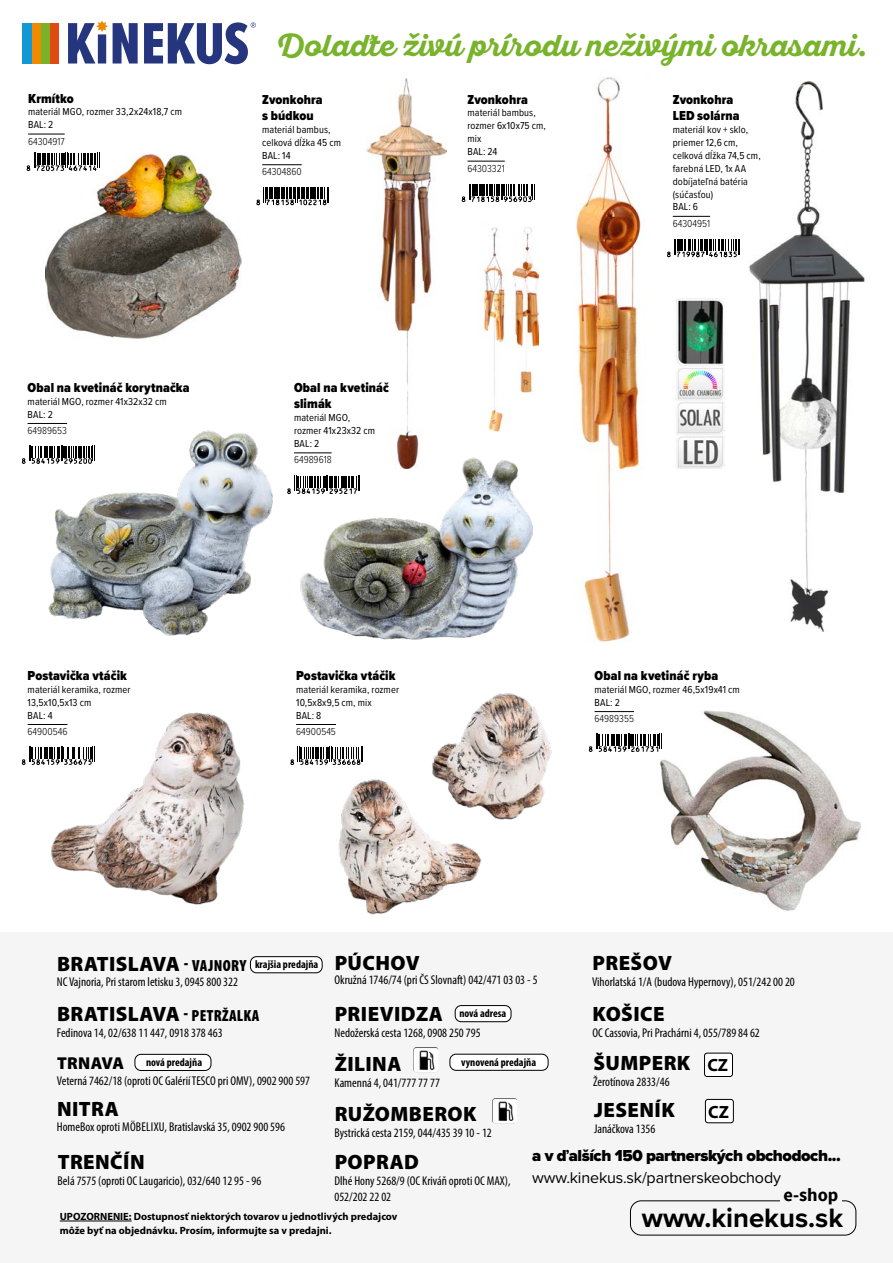
<style>
.page{position:relative;width:893px;height:1263px;background:#fff}
.page>*{position:absolute;margin:0;border:0;box-sizing:border-box;transform-origin:0 0}
.t1{font:700 30px "Sant Elia Script";color:#78b32b}
.t2{font:700 27.6px "Proxima Nova";color:#000}
.t3{font:900 20.85px "Myriad Pro";letter-spacing:.02em;color:#000}
.t4{font:700 18.3px "Source Sans Pro";color:#000}
.t5{font:700 17.7px "Myriad Pro";color:#000}
.t6{font:900 17.25px "Myriad Pro";letter-spacing:.02em;color:#000}
.t7{font:900 16.5px "Proxima Nova";letter-spacing:-.025em;color:#000}
.t8{font:16.05px "Proxima Nova";letter-spacing:-.01em;color:#000}
.t9{font:900 13.5px/16.5px "Proxima Nova Cond";letter-spacing:.01em;color:#000}
.t10{font:condensed 12.75px/15.9px "Myriad Pro";color:#000}
.t11{font:700 condensed 11.25px "Myriad Pro";color:#000}
.t12{font:10.5px/12.9px "Proxima Nova Cond";letter-spacing:.01em;color:#000}
.t13{font:700 10.5px/13.8px "Myriad Pro";color:#000}
.t14{font:300 10.5px "Proxima Nova Cond";color:#000}
.s1{font-stretch:condensed;font-size:19.2px}
.s2{font-stretch:condensed;font-size:16.2px}
</style>
<div class="page">
<div style="left:50px;top:23px;width:9px;height:41px;background:#e14b12"></div>
<div style="left:41px;top:23px;width:9px;height:41px;background:#79b32a"></div>
<div style="left:31px;top:23px;width:10px;height:41px;background:#ee8a00"></div>
<div style="left:22px;top:23px;width:9px;height:41px;background:#1398d6"></div>
<svg style="left:68px;top:20px;width:188px;height:44px"></svg>
<div style="left:0;top:932px;width:893px;height:331px;background:#f5f5f5"></div>
<hr style="left:60px;top:1221px;width:72px;height:1px;background:#000">
<img style="left:413px;top:1047px;width:25px;height:25px">
<img style="left:492px;top:1098px;width:25px;height:25px">
<div style="left:630px;top:1200px;width:226px;height:35px;border:1px solid #000;border-radius:11px"></div>
<div style="left:780px;top:1184px;width:62px;height:20px;background:#f5f5f5"></div>
<div style="left:455px;top:1005px;width:56px;height:17px;background:#fff;border-radius:6px"></div>
<div style="left:455px;top:1005px;width:56px;height:17px;border:1px solid #000;border-radius:6px"></div>
<div style="left:450px;top:1054px;width:98px;height:16px;background:#fff;border-radius:6px"></div>
<div style="left:450px;top:1054px;width:98px;height:16px;border:1px solid #000;border-radius:6px"></div>
<div style="left:135px;top:1054px;width:76px;height:16px;background:#fff;border-radius:6px"></div>
<div style="left:135px;top:1054px;width:76px;height:17px;border:1px solid #000;border-radius:6px"></div>
<div style="left:250px;top:957px;width:72px;height:16px;background:#fff;border-radius:6px"></div>
<div style="left:250px;top:956px;width:72px;height:17px;border:1px solid #000;border-radius:6px"></div>
<div style="left:704px;top:1053px;width:28px;height:23px;background:#fff;border-radius:3px"></div>
<div style="left:704px;top:1053px;width:29px;height:24px;border:1px solid #000;border-radius:3px"></div>
<div style="left:705px;top:1099px;width:28px;height:24px;background:#fff;border-radius:3px"></div>
<div style="left:705px;top:1099px;width:28px;height:24px;border:1px solid #000;border-radius:3px"></div>
<img style="left:432px;top:693px;width:120px;height:127px">
<img style="left:338px;top:765px;width:152px;height:150px">
<img style="left:51px;top:712px;width:193px;height:193px">
<img style="left:660px;top:710px;width:202px;height:201px">
<img style="left:48px;top:423px;width:225px;height:213px">
<img style="left:749px;top:81px;width:116px;height:550px">
<img style="left:676px;top:298px;width:48px;height:170px">
<img style="left:576px;top:77px;width:68px;height:565px">
<img style="left:483px;top:227px;width:55px;height:195px">
<img style="left:366px;top:79px;width:80px;height:259px">
<img style="left:407px;top:338px;width:1px;height:84px">
<img style="left:46px;top:155px;width:196px;height:183px">
<img style="left:294px;top:422px;width:239px;height:218px">
<hr style="left:296px;top:724px;width:40px;height:1px;background:#000">
<hr style="left:28px;top:724px;width:39px;height:1px;background:#000">
<hr style="left:595px;top:711px;width:39px;height:1px;background:#000">
<hr style="left:28px;top:423px;width:39px;height:1px;background:#000">
<hr style="left:294px;top:453px;width:38px;height:1px;background:#000">
<hr style="left:673px;top:216px;width:37px;height:1px;background:#000">
<hr style="left:467px;top:161px;width:38px;height:1px;background:#000">
<hr style="left:262px;top:164px;width:40px;height:1px;background:#000">
<hr style="left:28px;top:134px;width:37px;height:1px;background:#000">
<svg style="left:290px;top:747px;width:73px;height:18px"></svg>
<div style="left:21px;top:746px;width:78px;height:19px;background:#fff"></div>
<svg style="left:22px;top:747px;width:73px;height:18px"></svg>
<div style="left:588px;top:733px;width:78px;height:19px;background:#fff"></div>
<svg style="left:589px;top:734px;width:73px;height:18px"></svg>
<div style="left:21px;top:445px;width:78px;height:19px;background:#fff"></div>
<svg style="left:22px;top:446px;width:73px;height:18px"></svg>
<div style="left:287px;top:475px;width:78px;height:19px;background:#fff"></div>
<svg style="left:287px;top:476px;width:73px;height:18px"></svg>
<svg style="left:667px;top:239px;width:73px;height:18px"></svg>
<svg style="left:462px;top:184px;width:73px;height:18px"></svg>
<svg style="left:256px;top:187px;width:73px;height:18px"></svg>
<div style="left:26px;top:152px;width:78px;height:19px;background:#fff"></div>
<svg style="left:27px;top:153px;width:73px;height:18px"></svg>
<p class="t9" style="left:28px;top:90px;width:47px">Krmítko</p>
<p class="t12" style="left:28px;top:105px;width:155px">materiál MGO, rozmer 33,2x24x18,7 cm<br>BAL: 2</p>
<p class="t14" style="left:28px;top:133px;width:38px">64304917</p>
<p class="t9" style="left:28px;top:379px;width:163px">Obal na kvetináč korytnačka</p>
<p class="t12" style="left:28px;top:394px;width:141px">materiál MGO, rozmer 41x32x32 cm<br>BAL: 2</p>
<p class="t14" style="left:28px;top:423px;width:41px">64989653</p>
<h1 class="t1" style="left:276px;top:28px;width:593px">Dolaďte živú prírodu neživými okrasami.</h1>
<p class="t9" style="left:262px;top:91px;width:62px">Zvonkohra s búdkou</p>
<p class="t12" style="left:262px;top:123px;width:80px">materiál bambus, celková dĺžka 45 cm<br>BAL: 14</p>
<p class="t14" style="left:262px;top:164px;width:41px">64304860</p>
<p class="t9" style="left:467px;top:91px;width:62px">Zvonkohra</p>
<p class="t12" style="left:467px;top:106px;width:80px">materiál bambus, rozmer 6x10x75 cm, mix<br>BAL: 24</p>
<p class="t14" style="left:467px;top:160px;width:39px">64303321</p>
<p class="t9" style="left:294px;top:379px;width:96px">Obal na kvetináč slimák</p>
<p class="t12" style="left:294px;top:411px;width:82px">materiál MGO, rozmer 41x23x32 cm<br>BAL: 2</p>
<p class="t14" style="left:294px;top:452px;width:39px">64989618</p>
<p class="t9" style="left:673px;top:91px;width:68px">Zvonkohra<br>LED solárna</p>
<p class="t12" style="left:673px;top:123px;width:89px">materiál kov + sklo, priemer 12,6 cm, celková dĺžka 74,5 cm, farebná LED, 1x AA dobíjateľná batéria (súčasťou)<br>BAL: 6</p>
<p class="t14" style="left:673px;top:216px;width:39px">64304951</p>
<p class="t9" style="left:28px;top:667px;width:101px">Postavička vtáčik</p>
<p class="t12" style="left:28px;top:682px;width:104px">materiál keramika, rozmer<br>13,5x10,5x13 cm<br>BAL: 4</p>
<p class="t14" style="left:28px;top:724px;width:41px">64900546</p>
<p class="t9" style="left:296px;top:667px;width:101px">Postavička vtáčik</p>
<p class="t12" style="left:296px;top:682px;width:104px">materiál keramika, rozmer<br>10,5x8x9,5 cm, mix<br>BAL: 8</p>
<p class="t14" style="left:296px;top:724px;width:41px">64900545</p>
<p class="t9" style="left:595px;top:667px;width:125px">Obal na kvetináč ryba</p>
<p class="t12" style="left:595px;top:682px;width:147px">materiál MGO, rozmer 46,5x19x41 cm<br>BAL: 2</p>
<p class="t14" style="left:595px;top:711px;width:41px">64989355</p>
<h3 class="t3" style="left:57px;top:950px;width:191px">BRATISLAVA <span class="s1">-</span> <span class="s2">VAJNORY</span></h3>
<p class="t10" style="left:57px;top:974px;width:183px">NC Vajnoria, Pri starom letisku 3, 0945 800 322</p>
<h3 class="t3" style="left:57px;top:1000px;width:204px">BRATISLAVA <span class="s1">-</span> <span class="s2">PETRŽALKA</span></h3>
<p class="t10" style="left:57px;top:1024px;width:167px">Fedinova 14, 02/638 11 447, 0918 378 463</p>
<p class="t11" style="left:255px;top:958px;width:65px">krajšia predajňa</p>
<h3 class="t3" style="left:335px;top:949px;width:87px">PÚCHOV</h3>
<p class="t10" style="left:334px;top:972px;width:205px">Okružná 1746/74 (pri ČS Slovnaft) 042/471 03 03 - 5</p>
<h3 class="t3" style="left:335px;top:1000px;width:110px">PRIEVIDZA</h3>
<p class="t10" style="left:334px;top:1024px;width:148px">Nedožerská cesta 1268, 0908 250 795</p>
<p class="t11" style="left:459px;top:1006px;width:49px">nová adresa</p>
<h3 class="t3" style="left:592px;top:949px;width:81px">PREŠOV</h3>
<p class="t10" style="left:592px;top:973px;width:204px">Vihorlatská 1/A (budova Hypernovy), 051/242 00 20</p>
<h3 class="t3" style="left:593px;top:1000px;width:73px">KOŠICE</h3>
<p class="t10" style="left:592px;top:1024px;width:169px">OC Cassovia, Pri Prachárni 4, 055/789 84 62</p>
<h3 class="t3" style="left:593px;top:1049px;width:99px">ŠUMPERK</h3>
<p class="t10" style="left:593px;top:1073px;width:78px">Žerotínova 2833/46</p>
<h3 class="t3" style="left:335px;top:1050px;width:68px">ŽILINA</h3>
<p class="t10" style="left:334px;top:1074px;width:107px">Kamenná 4, 041/777 77 77</p>
<h3 class="t3" style="left:335px;top:1100px;width:143px">RUŽOMBEROK</h3>
<p class="t10" style="left:334px;top:1124px;width:159px">Bystrická cesta 2159, 044/435 39 10 - 12</p>
<h3 class="t6" style="left:57px;top:1051px;width:69px">TRNAVA</h3>
<p class="t10" style="left:57px;top:1072px;width:255px">Veterná 7462/18 (oproti OC Galérií TESCO pri OMV), 0902 900 597</p>
<h3 class="t3" style="left:57px;top:1095px;width:63px">NITRA</h3>
<p class="t10" style="left:57px;top:1118px;width:230px">HomeBox oproti MÖBELIXU, Bratislavská 35, 0902 900 596</p>
<h3 class="t3" style="left:58px;top:1148px;width:88px">TRENČÍN</h3>
<p class="t10" style="left:58px;top:1172px;width:205px">Belá 7575 (oproti OC Laugaricio), 032/640 12 95 - 96</p>
<p class="t11" style="left:146px;top:1055px;width:58px">nová predajňa</p>
<p class="t11" style="left:461px;top:1055px;width:77px">vynovená predajňa</p>
<h3 class="t5" style="left:707px;top:1054px;width:22px">CZ</h3>
<h3 class="t3" style="left:594px;top:1096px;width:82px">JESENÍK</h3>
<p class="t10" style="left:594px;top:1121px;width:63px">Janáčkova 1356</p>
<h3 class="t5" style="left:708px;top:1100px;width:22px">CZ</h3>
<p class="t7" style="left:532px;top:1143px;width:310px">a v ďalších 150 partnerských obchodoch...</p>
<p class="t8" style="left:532px;top:1165px;width:250px">www.kinekus.sk/partnerskeobchody</p>
<h3 class="t3" style="left:335px;top:1148px;width:86px">POPRAD</h3>
<p class="t10" style="left:334px;top:1173px;width:178px">Dlhé Hony 5268/9 (OC Kriváň oproti OC MAX),<br>052/202 22 02</p>
<h3 class="t4" style="left:783px;top:1183px;width:56px">e-shop</h3>
<p class="t13" style="left:60px;top:1209px;width:339px">UPOZORNENIE: Dostupnosť niektorých tovarov u jednotlivých predajcov môže byť na objednávku. Prosím, informujte sa v predajni.</p>
<h2 class="t2" style="left:642px;top:1197px;width:203px">www.kinekus.sk</h2>
</div>
